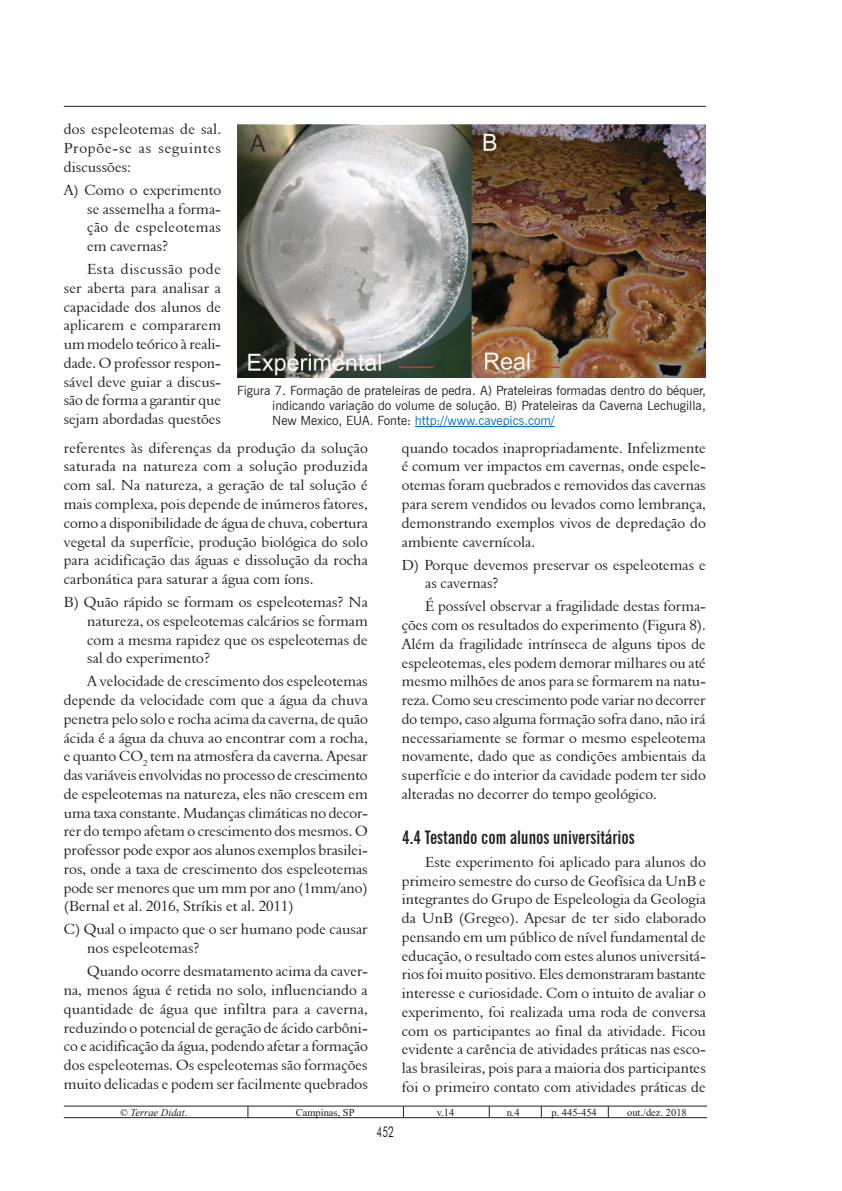
<style>
.page{position:relative;width:842px;height:1191px;background:#fff}
.page>*{position:absolute;margin:0;border:0;box-sizing:border-box;transform-origin:0 0}
.tit2{font:700 extra-condensed 18.75px "News Gothic BT";color:#231f20}
.NORMAL_-_recuo_padrã{font:15px/18.8px "Aldine 401 BT Roman A";color:#231f20;text-align:justify}
.t1{font:300 14.85px "Futura BT";color:#000;scale:.68 1}
.legenda{font:12.75px/15.3px "News Gothic BT";color:#231f20;text-align:justify}
.t2{font:10.5px "Times New Roman";color:#231f20}
.t3{font:italic 10.5px "Times New Roman";color:#231f20}
.s1{color:#0070c0}
.s2{font-style:normal}
</style>
<div class="page">
<hr style="left:64px;top:106px;width:642px;height:1px;background:#231f20">
<hr style="left:64px;top:1105px;width:184px;height:1px;background:#231f20">
<hr style="left:248px;top:1105px;width:155px;height:1px;background:#231f20">
<hr style="left:403px;top:1105px;width:86px;height:1px;background:#231f20">
<hr style="left:489px;top:1105px;width:52px;height:1px;background:#231f20">
<hr style="left:541px;top:1105px;width:67px;height:1px;background:#231f20">
<hr style="left:608px;top:1105px;width:99px;height:1px;background:#231f20">
<hr style="left:64px;top:1117px;width:184px;height:1px;background:#231f20">
<hr style="left:248px;top:1117px;width:155px;height:1px;background:#231f20">
<hr style="left:403px;top:1117px;width:86px;height:1px;background:#231f20">
<hr style="left:489px;top:1117px;width:52px;height:1px;background:#231f20">
<hr style="left:541px;top:1117px;width:67px;height:1px;background:#231f20">
<hr style="left:608px;top:1117px;width:99px;height:1px;background:#231f20">
<img style="left:237px;top:125px;width:469px;height:252px">
<hr style="left:415px;top:426px;width:140px;height:1px;background:#0070c0">
<p class="NORMAL_-_recuo_padrã" style="left:64px;top:120px;width:159px">dos espeleotemas de sal.<br>Propõe-se as seguintes discussões:</p>
<p class="NORMAL_-_recuo_padrã" style="left:87px;top:180px;width:135px;text-indent:-23px">A) Como o experimento se assemelha a forma&shy;ção de espeleotemas em cavernas?</p>
<p class="NORMAL_-_recuo_padrã" style="left:64px;top:259px;width:159px;text-indent:23px">Esta discussão pode ser aberta para analisar a capacidade dos alunos de aplicarem e compararem um modelo teórico à reali&shy;dade. O professor respon&shy;sável deve guiar a discus&shy;são de forma a garantir que sejam abordadas questões</p>
<p class="legenda" style="left:272px;top:382px;width:435px;text-indent:-35px">Figura 7. Formação de prateleiras de pedra. A) Prateleiras formadas dentro do béquer, indicando variação do volume de solução. B) Prateleiras da Caverna Lechugilla, New Mexico, EUA. Fonte: <span class="s1">http://www.cavepics.com/</span></p>
<p class="NORMAL_-_recuo_padrã" style="left:64px;top:438px;width:306px">referentes às diferenças da produção da solução saturada na natureza com a solução produzida com sal. Na natureza, a geração de tal solução é mais complexa, pois depende de inúmeros fatores, como a disponibilidade de água de chuva, cobertura vegetal da superfície, produção biológica do solo para acidificação das águas e dissolução da rocha carbonática para saturar a água com íons.</p>
<p class="NORMAL_-_recuo_padrã" style="left:87px;top:592px;width:282px;text-indent:-23px">B) Quão rápido se formam os espeleotemas? Na natureza, os espeleotemas calcários se formam com a mesma rapidez que os espeleotemas de sal do experimento?</p>
<p class="NORMAL_-_recuo_padrã" style="left:64px;top:672px;width:306px;text-indent:23px">A velocidade de crescimento dos espeleotemas depende da velocidade com que a água da chuva penetra pelo solo e rocha acima da caverna, de quão ácida é a água da chuva ao encontrar com a rocha, e quanto CO<sub>2</sub> tem na atmosfera da caverna. Apesar das variáveis envolvidas no processo de crescimento de espeleotemas na natureza, eles não crescem em uma taxa constante. Mudanças climáticas no decor&shy;rer do tempo afetam o crescimento dos mesmos. O professor pode expor aos alunos exemplos brasilei&shy;ros, onde a taxa de crescimento dos espeleotemas pode ser menores que um mm por ano (1mm/ano) (Bernal et al. 2016, Stríkis et al. 2011)</p>
<p class="NORMAL_-_recuo_padrã" style="left:87px;top:920px;width:282px;text-indent:-23px">C) Qual o impacto que o ser humano pode causar nos espeleotemas?</p>
<p class="NORMAL_-_recuo_padrã" style="left:64px;top:961px;width:306px;text-indent:23px">Quando ocorre desmatamento acima da caver&shy;na, menos água é retida no solo, influenciando a quantidade de água que infiltra para a caverna, reduzindo o potencial de geração de ácido carbôni&shy;co e acidificação da água, podendo afetar a formação dos espeleotemas. Os espeleotemas são formações muito delicadas e podem ser facilmente quebrados</p>
<p class="NORMAL_-_recuo_padrã" style="left:402px;top:438px;width:306px">quando tocados inapropriadamente. Infelizmente é comum ver impactos em cavernas, onde espele&shy;otemas foram quebrados e removidos das cavernas para serem vendidos ou levados como lembrança, demonstrando exemplos vivos de depredação do ambiente cavernícola.</p>
<p class="NORMAL_-_recuo_padrã" style="left:425px;top:555px;width:282px;text-indent:-23px">D) Porque devemos preservar os espeleotemas e as cavernas?</p>
<p class="NORMAL_-_recuo_padrã" style="left:402px;top:597px;width:306px;text-indent:23px">É possível observar a fragilidade destas forma&shy;ções com os resultados do experimento (Figura 8).<br>Além da fragilidade intrínseca de alguns tipos de espeleotemas, eles podem demorar milhares ou até mesmo milhões de anos para se formarem na natu&shy;reza. Como seu crescimento pode variar no decorrer do tempo, caso alguma formação sofra dano, não irá necessariamente se formar o mesmo espeleotema novamente, dado que as condições ambientais da superfície e do interior da cavidade podem ter sido alteradas no decorrer do tempo geológico.</p>
<p class="tit2" style="left:402px;top:826px;width:234px">4.4 Testando com alunos universitários</p>
<p class="NORMAL_-_recuo_padrã" style="left:402px;top:852px;width:306px;text-indent:23px">Este experimento foi aplicado para alunos do primeiro semestre do curso de Geofísica da UnB e integrantes do Grupo de Espeleologia da Geologia da UnB (Gregeo). Apesar de ter sido elaborado pensando em um público de nível fundamental de educação, o resultado com estes alunos universitá&shy;rios foi muito positivo. Eles demonstraram bastante interesse e curiosidade. Com o intuito de avaliar o experimento, foi realizada uma roda de conversa com os participantes ao final da atividade. Ficou evidente a carência de atividades práticas nas esco&shy;las brasileiras, pois para a maioria dos participantes foi o primeiro contato com atividades práticas de</p>
<p class="t3" style="left:120px;top:1104px;width:69px"><span class="s2">©</span> Terrae Didat<span class="s2">.</span></p>
<p class="t2" style="left:296px;top:1104px;width:60px">Campinas, SP</p>
<p class="t2" style="left:437px;top:1104px;width:19px">v.14</p>
<p class="t2" style="left:507px;top:1104px;width:15px">n.4</p>
<p class="t2" style="left:551px;top:1104px;width:47px">p. 445-454</p>
<p class="t2" style="left:627px;top:1104px;width:61px">out./dez. 2018</p>
<p class="t1" style="left:376px;top:1122px;width:27px">452</p>
</div>
